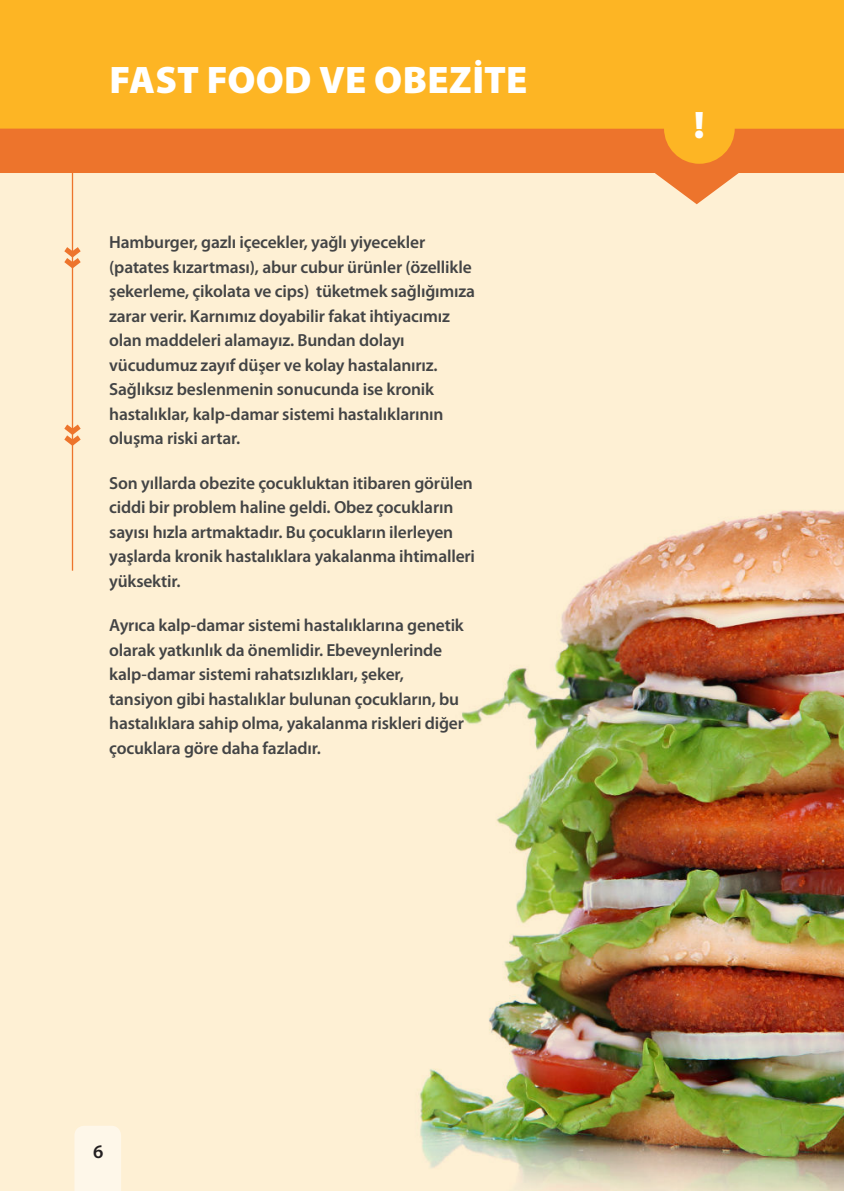
<style>
.page{position:relative;width:844px;height:1191px;background:#fff}
.page>*{position:absolute;margin:0;border:0;box-sizing:border-box;transform-origin:0 0}
.t1{font:900 38.5px "Myriad Pro";letter-spacing:.005em;color:#fff}
.t2{font:600 19.25px "Myriad Pro";color:#231f20}
.t3{font:600 17.5px/24.5px "Myriad Pro";letter-spacing:-.01em;color:#434445}
</style>
<div class="page">
<div style="left:0;top:0;width:843px;height:1191px;background:#fef0d4"></div>
<img style="left:419px;top:510px;width:424px;height:681px">
<div style="left:74px;top:1126px;width:47px;height:65px;background:#fef7e9"></div>
<svg style="left:0;top:129px;width:843px;height:75px;fill:#ed742c"></svg>
<div style="left:0;top:0;width:843px;height:129px;background:#fdb524"></div>
<div style="left:663px;top:93px;width:71px;height:71px;background:#fdb524;border-radius:50%"></div>
<hr style="left:72px;top:141px;width:1px;height:429px;background:#ed742c">
<svg style="left:64px;top:247px;width:17px;height:21px"></svg>
<svg style="left:64px;top:424px;width:17px;height:22px"></svg>
<h1 class="t1" style="left:110px;top:60px;width:419px">FAST FOOD VE OBEZİTE</h1>
<p class="t3" style="left:109px;top:231px;width:367px">Hamburger, gazlı içecekler, yağlı yiyecekler (patates kızartması), abur cubur ürünler (özellikle şekerleme, çikolata ve cips) tüketmek sağlığımıza zarar verir. Karnımız doyabilir fakat ihtiyacımız olan maddeleri alamayız. Bundan dolayı vücudumuz zayıf düşer ve kolay hastalanırız.<br>Sağlıksız beslenmenin sonucunda ise kronik hastalıklar, kalp-damar sistemi hastalıklarının oluşma riski artar.</p>
<p class="t3" style="left:109px;top:471px;width:367px">Son yıllarda obezite çocukluktan itibaren görülen ciddi bir problem haline geldi. Obez çocukların sayısı hızla artmaktadır. Bu çocukların ilerleyen yaşlarda kronik hastalıklara yakalanma ihtimalleri yüksektir.</p>
<p class="t3" style="left:109px;top:613px;width:356px">Ayrıca kalp-damar sistemi hastalıklarına genetik olarak yatkınlık da önemlidir. Ebeveynlerinde kalp-damar sistemi rahatsızlıkları, şeker, tansiyon gibi hastalıklar bulunan çocukların, bu hastalıklara sahip olma, yakalanma riskleri diğer çocuklara göre daha fazladır.</p>
<p class="t2" style="left:93px;top:1141px;width:12px">6</p>
<h1 class="t1" style="left:693px;top:105px;width:12px">!</h1>
</div>
